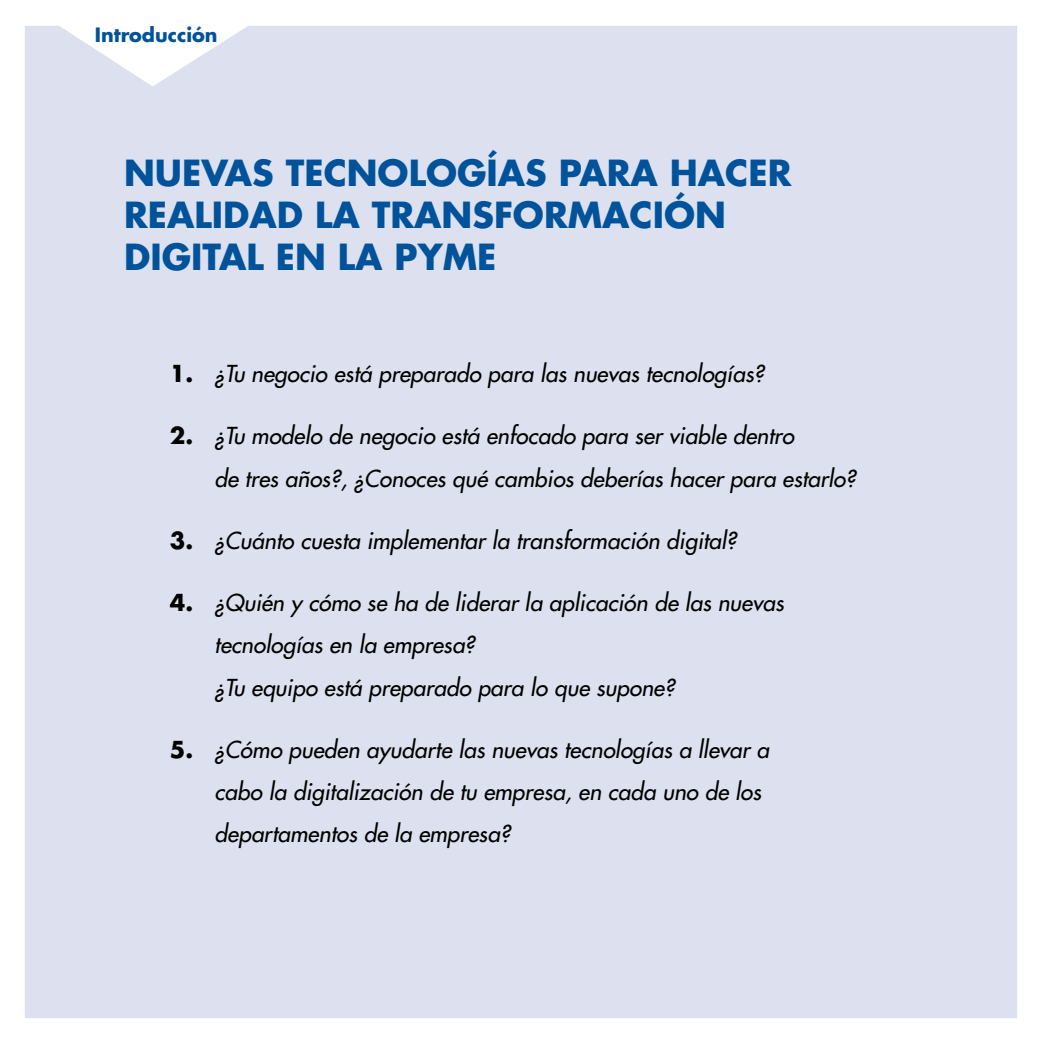
<style>
.page{position:relative;width:1042px;height:1042px;background:#fff}
.page>*{position:absolute;margin:0;border:0;box-sizing:border-box;transform-origin:0 0}
.t1{font:700 35px "Futura Std";color:#00539b}
.t2{font:italic 500 22.75px/42.4px "Futura Std";color:#000}
.t3{font:700 19.25px "Futura Std";color:#00539b}
.s1{font-weight:700;font-style:normal}
</style>
<div class="page">
<div style="left:25px;top:26px;width:992px;height:992px;background:#dde1ef"></div>
<p class="t3" style="left:95px;top:22px;width:124px">INTRODUCCIÓN</p>
<h1 class="t1" style="left:124px;top:150px;width:207px">NUEVAS TECNOLOG</h1>
<h1 class="t1" style="left:486px;top:150px;width:98px">ÍAS PARA</h1>
<h1 class="t1" style="left:670px;top:150px;width:53px">HACER</h1>
<h1 class="t1" style="left:124px;top:192px;width:23px">REALIDAD</h1>
<h1 class="t1" style="left:315px;top:192px;width:102px">LA TRANS</h1>
<h1 class="t1" style="left:494px;top:192px;width:134px">FORMACIÓN</h1>
<h1 class="t1" style="left:124px;top:234px;width:20px">DIGI</h1>
<h1 class="t1" style="left:202px;top:234px;width:291px">TAL EN LA PYME</h1>
<p class="t2" style="left:170px;top:353px;width:596px"><span class="s1">1.</span> ¿Tu negocio está preparado para las nuevas tecnologías?</p>
<p class="t2" style="left:215px;top:415px;width:643px;text-indent:-45px"><span class="s1">2.</span> ¿Tu modelo de negocio está enfocado para ser viable dentro<br>de tres años?, ¿Conoces qué cambios deberías hacer para estarlo?</p>
<p class="t2" style="left:170px;top:520px;width:568px"><span class="s1">3.</span> ¿Cuánto cuesta implementar la transformación digital?</p>
<p class="t2" style="left:215px;top:582px;width:571px;text-indent:-45px"><span class="s1">4.</span> ¿Quién y cómo se ha de liderar la aplicación de las nuevas tecnologías en la empresa?<br>¿Tu equipo está preparado para lo que supone?</p>
<p class="t2" style="left:215px;top:728px;width:556px;text-indent:-45px"><span class="s1">5.</span> ¿Cómo pueden ayudarte las nuevas tecnologías a llevar a cabo la digitalización de tu empresa, en cada uno de los departamentos de la empresa?</p>
</div>
